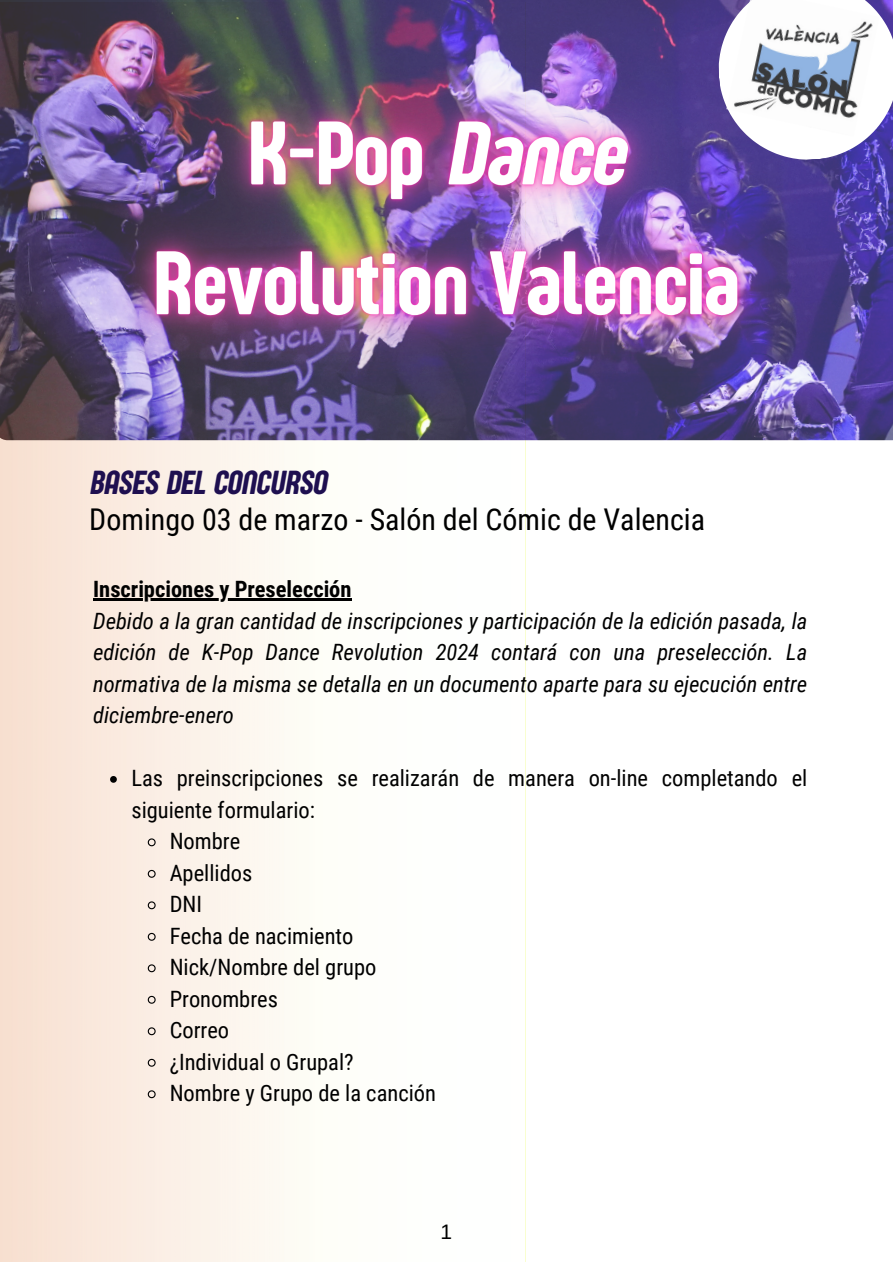
<style>
.page{position:relative;width:893px;height:1264px;background:#fff}
.page>*{position:absolute;margin:0;border:0;box-sizing:border-box;transform-origin:0 0}
.t1{font:italic 34.5px "Sugo Pro Display";color:#1e0f50}
.t2{font:30px "Roboto Condensed";color:#000}
.t3{font:italic 22.5px/31.5px "Roboto Condensed";color:#000;text-align:justify}
.t4{font:22.5px/31.5px "Roboto Condensed";color:#000}
.t5{font:700 22.5px "Roboto Condensed";color:#000}
.t6{font:21px "Arimo";color:#000}
</style>
<div class="page">
<img style="left:0;top:440px;width:326px;height:821px">
<img style="left:0;top:0;width:892px;height:440px">
<svg style="left:864px;top:0;width:28px;height:166px"></svg>
<img style="left:864px;top:0;width:15px;height:137px">
<img style="left:28px;top:0;width:836px;height:462px">
<svg style="left:110px;top:776px;width:7px;height:6px"></svg>
<svg style="left:147px;top:837px;width:9px;height:10px"></svg>
<svg style="left:147px;top:869px;width:9px;height:9px"></svg>
<svg style="left:147px;top:900px;width:9px;height:10px"></svg>
<svg style="left:147px;top:932px;width:9px;height:9px"></svg>
<svg style="left:147px;top:963px;width:9px;height:10px"></svg>
<svg style="left:147px;top:995px;width:9px;height:9px"></svg>
<svg style="left:147px;top:1026px;width:9px;height:10px"></svg>
<svg style="left:147px;top:1058px;width:9px;height:9px"></svg>
<svg style="left:147px;top:1089px;width:9px;height:9px"></svg>
<hr style="left:93px;top:598px;width:259px;height:2px;background:#000">
<p class="t1" style="left:89px;top:462px;width:239px">BASES DEL CONCURSO</p>
<p class="t2" style="left:89px;top:502px;width:617px">Domingo 03 de marzo - Salón del Cómic de Valencia</p>
<p class="t5" style="left:93px;top:576px;width:260px">Inscripciones y Preselección</p>
<p class="t3" style="left:93px;top:605px;width:715px">Debido a la gran cantidad de inscripciones y participación de la edición pasada, la edición de K-Pop Dance Revolution 2024 contará con una preselección. La normativa de la misma se detalla en un documento aparte para su ejecución entre diciembre-enero</p>
<p class="t4" style="left:131px;top:762px;width:677px">Las preinscripciones se realizarán de manera on-line completando el siguiente formulario:</p>
<p class="t4" style="left:170px;top:825px;width:72px">Nombre</p>
<p class="t4" style="left:170px;top:857px;width:84px">Apellidos</p>
<p class="t4" style="left:170px;top:888px;width:34px">DNI</p>
<p class="t4" style="left:170px;top:920px;width:185px">Fecha de nacimiento</p>
<p class="t4" style="left:170px;top:951px;width:208px">Nick/Nombre del grupo</p>
<p class="t4" style="left:170px;top:983px;width:110px">Pronombres</p>
<p class="t4" style="left:170px;top:1014px;width:61px">Correo</p>
<p class="t4" style="left:170px;top:1046px;width:185px">¿Individual o Grupal?</p>
<p class="t4" style="left:170px;top:1077px;width:268px">Nombre y Grupo de la canción</p>
<p class="t6" style="left:440px;top:1220px;width:13px">1</p>
</div>
